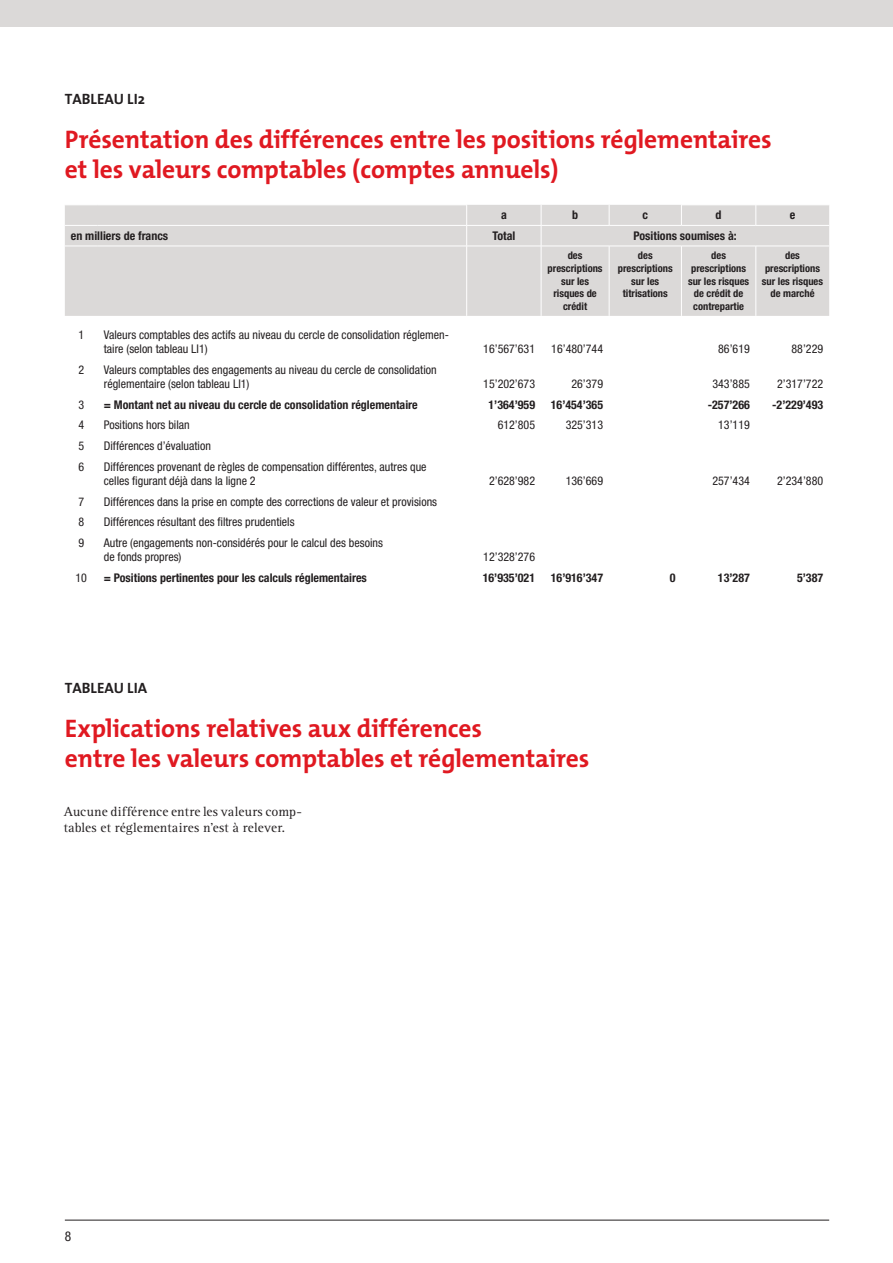
<style>
.page{position:relative;width:893px;height:1263px;background:#fff}
.page>*{position:absolute;margin:0;border:0;box-sizing:border-box;transform-origin:0 0}
.t1{font:700 25.5px/30.6px "The Mix";letter-spacing:-.005em;color:#e01921}
.t2{font:700 15px "The Mix";color:#231f20}
.t3{font:13.5px/16.2px "Rotis Serif";letter-spacing:.015em;color:#231f20}
.t4{font:condensed 13.5px "Helvetica Neue";color:#231f20}
.t5{font:condensed 12px/14.4px "Helvetica Neue LT Std";color:#231f20}
.t6{font:700 condensed 12px "Helvetica Neue LT Std";color:#231f20}
.t7{font:700 condensed 10.5px/12.6px "Helvetica Neue LT Std";color:#231f20;text-align:center}
</style>
<div class="page">
<hr style="left:65px;top:1220px;width:764px;height:1px;background:#231f20">
<div style="left:0;top:0;width:893px;height:27px;background:#dbd9d8"></div>
<div style="left:65px;top:205px;width:764px;height:111px;background:#dbd9d8"></div>
<hr style="left:65px;top:246px;width:33px;height:1px;background:#fff">
<hr style="left:98px;top:246px;width:357px;height:1px;background:#fff">
<hr style="left:467px;top:246px;width:74px;height:1px;background:#fff">
<hr style="left:541px;top:246px;width:68px;height:1px;background:#fff">
<hr style="left:609px;top:246px;width:72px;height:1px;background:#fff">
<hr style="left:681px;top:246px;width:75px;height:1px;background:#fff">
<hr style="left:756px;top:246px;width:73px;height:1px;background:#fff">
<hr style="left:65px;top:205px;width:33px;height:1px;background:#fff">
<hr style="left:98px;top:205px;width:357px;height:1px;background:#fff">
<hr style="left:681px;top:205px;width:75px;height:1px;background:#fff">
<hr style="left:756px;top:205px;width:73px;height:1px;background:#fff">
<hr style="left:65px;top:225px;width:33px;height:1px;background:#fff">
<hr style="left:98px;top:225px;width:357px;height:1px;background:#fff">
<hr style="left:467px;top:225px;width:74px;height:1px;background:#fff">
<hr style="left:541px;top:225px;width:68px;height:1px;background:#fff">
<hr style="left:609px;top:225px;width:72px;height:1px;background:#fff">
<hr style="left:681px;top:225px;width:75px;height:1px;background:#fff">
<hr style="left:756px;top:225px;width:73px;height:1px;background:#fff">
<svg style="left:609px;top:205px;width:1px;height:20px"></svg>
<svg style="left:681px;top:206px;width:1px;height:19px"></svg>
<svg style="left:756px;top:205px;width:1px;height:20px"></svg>
<svg style="left:455px;top:205px;width:12px;height:42px"></svg>
<svg style="left:541px;top:205px;width:1px;height:41px"></svg>
<hr style="left:466px;top:246px;width:1px;height:70px;background:#fff">
<hr style="left:541px;top:246px;width:1px;height:70px;background:#fff">
<hr style="left:609px;top:246px;width:1px;height:70px;background:#fff">
<hr style="left:681px;top:246px;width:1px;height:70px;background:#fff">
<hr style="left:756px;top:246px;width:1px;height:70px;background:#fff">
<p class="t2" style="left:65px;top:87px;width:82px">TABLEAU LI2</p>
<h1 class="t1" style="left:65px;top:123px;width:708px">Présentation des différences entre les positions réglementaires et les valeurs comptables (comptes annuels)</h1>
<p class="t6" style="left:501px;top:208px;width:7px">a</p>
<p class="t6" style="left:572px;top:208px;width:7px">b</p>
<p class="t6" style="left:642px;top:208px;width:7px">c</p>
<p class="t6" style="left:716px;top:208px;width:7px">d</p>
<p class="t6" style="left:790px;top:208px;width:7px">e</p>
<p class="t6" style="left:71px;top:228px;width:99px">en milliers de francs</p>
<p class="t6" style="left:492px;top:228px;width:24px">Total</p>
<p class="t6" style="left:634px;top:228px;width:105px">Positions soumises à:</p>
<p class="t7" style="left:548px;top:249px;width:56px">des prescriptions sur les risques de crédit</p>
<p class="t7" style="left:618px;top:249px;width:56px">des prescriptions sur les titrisations</p>
<p class="t7" style="left:688px;top:249px;width:63px">des prescriptions sur les risques de crédit de contrepartie</p>
<p class="t7" style="left:762px;top:249px;width:63px">des prescriptions sur les risques de marché</p>
<p class="t5" style="left:78px;top:327px;width:7px">1</p>
<p class="t5" style="left:104px;top:327px;width:347px">Valeurs comptables des actifs au niveau du cercle de consolidation réglemen&shy;taire (selon tableau LI1)</p>
<p class="t5" style="left:483px;top:342px;width:53px">16’567’631</p>
<p class="t5" style="left:551px;top:342px;width:53px">16’480’744</p>
<p class="t5" style="left:718px;top:342px;width:33px">86’619</p>
<p class="t5" style="left:791px;top:342px;width:33px">88’229</p>
<p class="t5" style="left:78px;top:362px;width:7px">2</p>
<p class="t5" style="left:104px;top:362px;width:334px">Valeurs comptables des engagements au niveau du cercle de consolidation réglementaire (selon tableau LI1)</p>
<p class="t5" style="left:483px;top:377px;width:53px">15’202’673</p>
<p class="t5" style="left:571px;top:377px;width:33px">26’379</p>
<p class="t5" style="left:712px;top:377px;width:39px">343’885</p>
<p class="t5" style="left:777px;top:377px;width:48px">2’317’722</p>
<p class="t5" style="left:78px;top:397px;width:7px">3</p>
<p class="t6" style="left:104px;top:397px;width:315px">= Montant net au niveau du cercle de consolidation réglementaire</p>
<p class="t6" style="left:489px;top:397px;width:48px">1’364’959</p>
<p class="t6" style="left:551px;top:397px;width:54px">16’454’365</p>
<p class="t6" style="left:708px;top:397px;width:44px">-257’266</p>
<p class="t6" style="left:772px;top:397px;width:52px">-2’229’493</p>
<p class="t5" style="left:78px;top:418px;width:7px">4</p>
<p class="t5" style="left:104px;top:418px;width:87px">Positions hors bilan</p>
<p class="t5" style="left:498px;top:418px;width:39px">612’805</p>
<p class="t5" style="left:566px;top:418px;width:39px">325’313</p>
<p class="t5" style="left:718px;top:418px;width:33px">13’119</p>
<p class="t5" style="left:78px;top:438px;width:7px">5</p>
<p class="t5" style="left:104px;top:438px;width:109px">Différences d’évaluation</p>
<p class="t5" style="left:78px;top:459px;width:7px">6</p>
<p class="t5" style="left:104px;top:459px;width:324px">Différences provenant de règles de compensation différentes, autres que celles figurant déjà dans la ligne 2</p>
<p class="t5" style="left:489px;top:473px;width:48px">2’628’982</p>
<p class="t5" style="left:566px;top:473px;width:39px">136’669</p>
<p class="t5" style="left:712px;top:473px;width:39px">257’434</p>
<p class="t5" style="left:777px;top:473px;width:48px">2’234’880</p>
<p class="t5" style="left:78px;top:494px;width:7px">7</p>
<p class="t5" style="left:104px;top:494px;width:335px">Différences dans la prise en compte des corrections de valeur et provisions</p>
<p class="t5" style="left:78px;top:515px;width:7px">8</p>
<p class="t5" style="left:104px;top:515px;width:192px">Différences résultant des filtres prudentiels</p>
<p class="t5" style="left:78px;top:535px;width:7px">9</p>
<p class="t5" style="left:104px;top:535px;width:281px">Autre (engagements non-considérés pour le calcul des besoins de fonds propres)</p>
<p class="t5" style="left:483px;top:550px;width:53px">12’328’276</p>
<p class="t5" style="left:76px;top:570px;width:13px">10</p>
<p class="t6" style="left:104px;top:570px;width:265px">= Positions pertinentes pour les calculs réglementaires</p>
<p class="t6" style="left:483px;top:570px;width:54px">16’935’021</p>
<p class="t6" style="left:551px;top:570px;width:54px">16’916’347</p>
<p class="t6" style="left:670px;top:570px;width:7px">0</p>
<p class="t6" style="left:718px;top:570px;width:33px">13’287</p>
<p class="t6" style="left:797px;top:570px;width:28px">5’387</p>
<p class="t2" style="left:65px;top:676px;width:84px">TABLEAU LIA</p>
<h1 class="t1" style="left:65px;top:712px;width:526px">Explications relatives aux différences<br>entre les valeurs comptables et réglementaires</h1>
<p class="t3" style="left:64px;top:803px;width:240px">Aucune différence entre les valeurs comp&shy;tables et réglementaires n’est à relever.</p>
<p class="t4" style="left:65px;top:1228px;width:8px">8</p>
</div>
